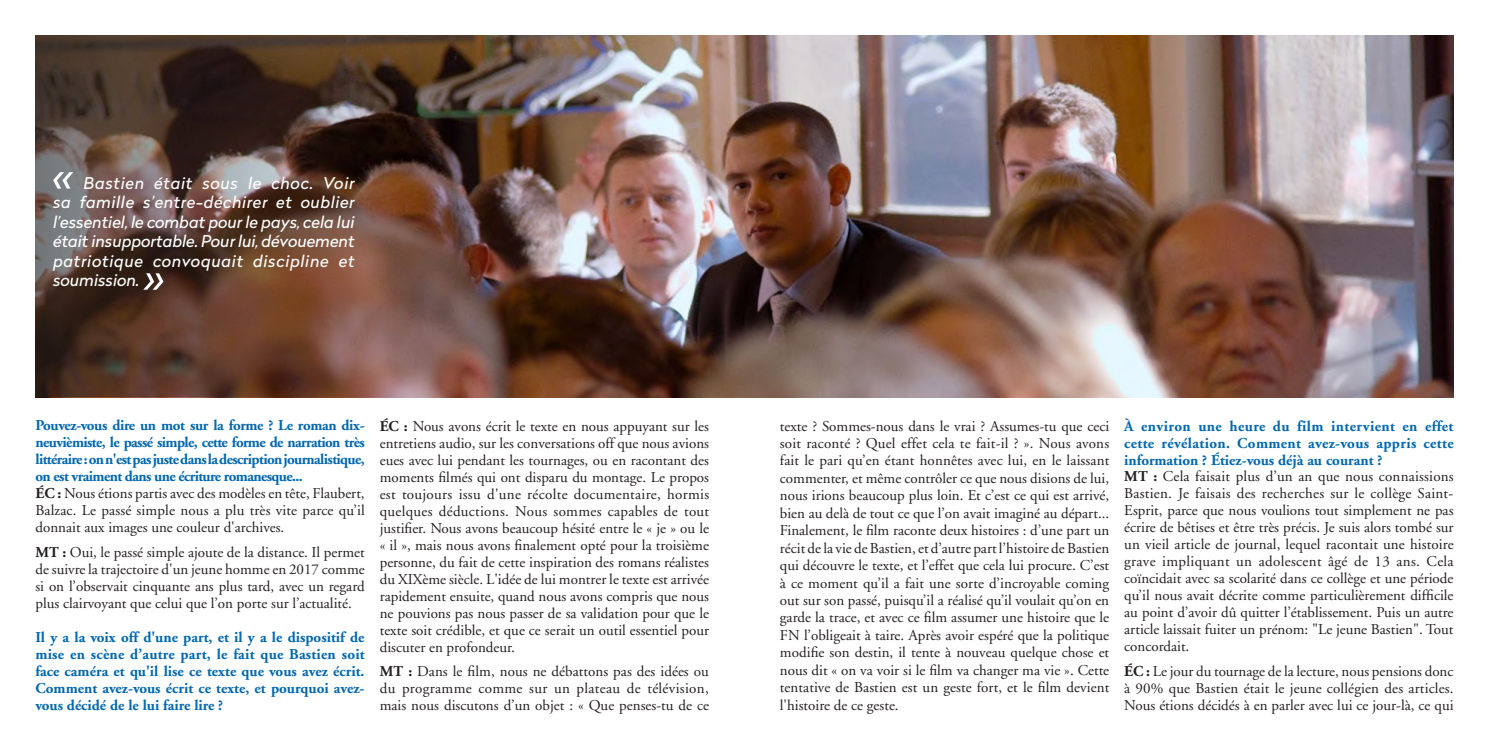
<style>
.page{position:relative;width:1489px;height:745px;background:#fff}
.page>*{position:absolute;margin:0;border:0;box-sizing:border-box;transform-origin:0 0}
.t1{font:italic 16.25px/19.5px "Radikal";letter-spacing:.045em;color:#fff;text-align:justify}
.t2{font:15px/17px "Adobe Garamond";color:#241f1f;text-align:justify}
.t3{font:700 15px/17px "Adobe Garamond";letter-spacing:-.04em;color:#0067b0}
.s1{color:#241f1f}
.s2{font-weight:400;color:#241f1f}
.s3{font-weight:700}
.s4{font-weight:700;color:#0067b0}
</style>
<div class="page">
<img style="left:665px;top:35px;width:788px;height:362px">
<img style="left:35px;top:35px;width:630px;height:362px">
<svg style="left:53px;top:172px;width:20px;height:16px"></svg>
<svg style="left:143px;top:273px;width:20px;height:16px"></svg>
<p class="t1" style="left:53px;top:172px;width:303px;text-indent:30px">Bastien était sous le choc. Voir sa famille s’entre-déchirer et oublier l’essentiel, le combat pour le pays, cela lui était insupportable. Pour lui, dévouement patriotique convoquait discipline et soumission.</p>
<p class="t3" style="left:35px;top:417px;width:331px">Pouvez-vous dire un mot sur la forme ? Le roman dix&shy;neuvièmiste, le passé simple, cette forme de narration très littéraire: on n'est pas juste dans la description journalistique, on est vraiment dans une écriture romanesque...<br><span class="s1">ÉC :</span> <span class="s2">Nous étions partis avec des modèles en tête, Flaubert, Balzac. Le passé simple nous a plu très vite parce qu’il donnait aux images une couleur d'archives.</span></p>
<p class="t2" style="left:35px;top:543px;width:331px"><span class="s3">MT :</span> Oui, le passé simple ajoute de la distance. Il permet de suivre la trajectoire d'un jeune homme en 2017 comme si on l’observait cinquante ans plus tard, avec un regard plus clairvoyant que celui que l’on porte sur l’actualité.</p>
<p class="t3" style="left:35px;top:628px;width:331px;text-align:justify">Il y a la voix off d'une part, et il y a le dispositif de mise en scène d’autre part, le fait que Bastien soit face caméra et qu'il lise ce texte que vous avez écrit.<br>Comment avez-vous écrit ce texte, et pourquoi avez&shy;vous décidé de le lui faire lire ?</p>
<p class="t2" style="left:380px;top:417px;width:331px"><span class="s3">ÉC :</span> Nous avons écrit le texte en nous appuyant sur les entretiens audio, sur les conversations off que nous avions eues avec lui pendant les tournages, ou en racontant des moments filmés qui ont disparu du montage. Le propos est toujours issu d'une récolte documentaire, hormis quelques déductions. Nous sommes capables de tout justifier. Nous avons beaucoup hésité entre le « je » ou le « il », mais nous avons finalement opté pour la troisième personne, du fait de cette inspiration des romans réalistes du XIXème siècle. L'idée de lui montrer le texte est arrivée rapidement ensuite, quand nous avons compris que nous ne pouvions pas nous passer de sa validation pour que le texte soit crédible, et que ce serait un outil essentiel pour discuter en profondeur.</p>
<p class="t2" style="left:380px;top:662px;width:331px"><span class="s3">MT :</span> Dans le film, nous ne débattons pas des idées ou du programme comme sur un plateau de télévision, mais nous discutons d’un objet : « Que penses-tu de ce</p>
<p class="t2" style="left:780px;top:417px;width:331px;line-height:17.4px">texte ? Sommes-nous dans le vrai ? Assumes-tu que ceci soit raconté ? Quel effet cela te fait-il ? ». Nous avons fait le pari qu’en étant honnêtes avec lui, en le laissant commenter, et même contrôler ce que nous disions de lui, nous irions beaucoup plus loin. Et c’est ce qui est arrivé, bien au delà de tout ce que l’on avait imaginé au départ...<br>Finalement, le film raconte deux histoires : d’une part un récit de la vie de Bastien, et d’autre part l’histoire de Bastien qui découvre le texte, et l’effet que cela lui procure. C’est à ce moment qu’il a fait une sorte d’incroyable coming out sur son passé, puisqu’il a réalisé qu’il voulait qu’on en garde la trace, et avec ce film assumer une histoire que le FN l’obligeait à taire. Après avoir espéré que la politique modifie son destin, il tente à nouveau quelque chose et nous dit « on va voir si le film va changer ma vie ». Cette tentative de Bastien est un geste fort, et le film devient l'histoire de ce geste.</p>
<p class="t2" style="left:1124px;top:417px;width:331px;text-align:left"><span class="s4">À environ une heure du film intervient en effet cette révélation. Comment avez-vous appris cette information ? Étiez-vous déjà au courant ?<br></span><span class="s3">MT :</span> Cela faisait plus d’un an que nous connaissions Bastien. Je faisais des recherches sur le collège Saint-Esprit, parce que nous voulions tout simplement ne pas écrire de bêtises et être très précis. Je suis alors tombé sur un vieil article de journal, lequel racontait une histoire grave impliquant un adolescent âgé de 13 ans. Cela coïncidait avec sa scolarité dans ce collège et une période qu’il nous avait décrite comme particulièrement difficile au point d’avoir dû quitter l’établissement. Puis un autre article laissait fuiter un prénom: "Le jeune Bastien". Tout concordait.</p>
<p class="t2" style="left:1124px;top:662px;width:331px"><span class="s3">ÉC :</span> Le jour du tournage de la lecture, nous pensions donc à 90% que Bastien était le jeune collégien des articles.<br>Nous étions décidés à en parler avec lui ce jour-là, ce qui</p>
</div>
